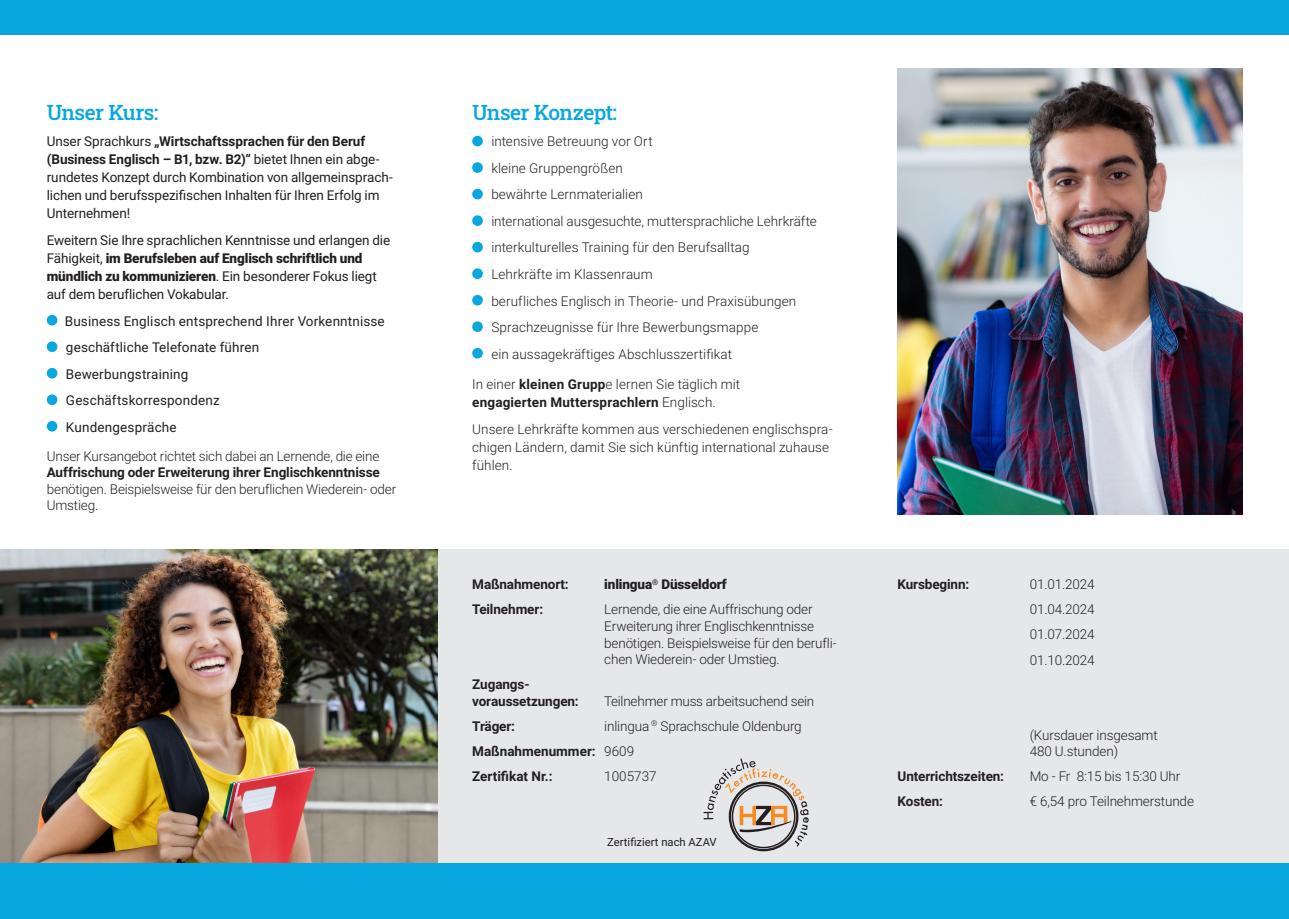
<style>
.page{position:relative;width:1289px;height:919px;background:#fff}
.page>*{position:absolute;margin:0;border:0;box-sizing:border-box;transform-origin:0 0}
.t1{font:500 21px "Roboto Slab";letter-spacing:-.025em;color:#08a7e0}
.t2{font:300 13.5px/26.5px "Roboto";letter-spacing:-.005em;color:#231f20}
.t3{font:13.5px/18px "Roboto";letter-spacing:-.005em;color:#231f20}
.t4{font:700 13.5px/16.5px "Roboto";letter-spacing:-.005em;color:#231f20}
.t5{font:700 13.5px/18px "Roboto";letter-spacing:.015em;color:#231f20}
.t6{font:900 13.5px "Roboto";letter-spacing:-.01em;color:#231f20}
.t7{font:11.25px "Roboto";color:#231f20}
.s1{font-weight:700}
.s2{font-weight:900}
.s3{font-weight:300}
</style>
<div class="page">
<img style="left:0;top:549px;width:438px;height:314px">
<img style="left:897px;top:68px;width:345px;height:446px">
<div style="left:438px;top:549px;width:850px;height:357px;background:#e6e7e9"></div>
<div style="left:0;top:0;width:1288px;height:34px;background:#08a7e0"></div>
<div style="left:0;top:863px;width:1288px;height:55px;background:#08a7e0"></div>
<svg style="left:703px;top:758px;width:105px;height:88px"></svg>
<div style="left:47px;top:315px;width:10px;height:10px;background:#08a7e0;border-radius:50%"></div>
<div style="left:47px;top:341px;width:10px;height:11px;background:#08a7e0;border-radius:50%"></div>
<div style="left:47px;top:368px;width:10px;height:10px;background:#08a7e0;border-radius:50%"></div>
<div style="left:47px;top:394px;width:10px;height:11px;background:#08a7e0;border-radius:50%"></div>
<div style="left:47px;top:421px;width:10px;height:10px;background:#08a7e0;border-radius:50%"></div>
<div style="left:472px;top:136px;width:11px;height:10px;background:#08a7e0;border-radius:50%"></div>
<div style="left:472px;top:162px;width:11px;height:11px;background:#08a7e0;border-radius:50%"></div>
<div style="left:472px;top:189px;width:11px;height:10px;background:#08a7e0;border-radius:50%"></div>
<div style="left:472px;top:215px;width:11px;height:11px;background:#08a7e0;border-radius:50%"></div>
<div style="left:472px;top:242px;width:11px;height:10px;background:#08a7e0;border-radius:50%"></div>
<div style="left:472px;top:268px;width:11px;height:11px;background:#08a7e0;border-radius:50%"></div>
<div style="left:472px;top:295px;width:11px;height:10px;background:#08a7e0;border-radius:50%"></div>
<div style="left:472px;top:321px;width:11px;height:11px;background:#08a7e0;border-radius:50%"></div>
<div style="left:472px;top:348px;width:11px;height:10px;background:#08a7e0;border-radius:50%"></div>
<h1 class="t1" style="left:47px;top:98px;width:113px">Unser Kurs:</h1>
<p class="t3" style="left:47px;top:132px;width:347px">Unser Sprachkurs <span class="s1">„Wirtschaftssprachen für den Beruf (Business Englisch – B1, bzw. B2)“</span> bietet Ihnen ein abge&shy;rundetes Konzept durch Kombination von allgemeinsprach&shy;lichen und berufsspezifischen Inhalten für Ihren Erfolg im Unternehmen!</p>
<p class="t3" style="left:47px;top:230px;width:345px">Eweitern Sie Ihre sprachlichen Kenntnisse und erlangen die Fähigkeit, <span class="s2">im Berufsleben auf Englisch schriftlich und mündlich zu kommunizieren</span>. Ein besonderer Fokus liegt auf dem beruflichen Vokabular.</p>
<p class="t3" style="left:65px;top:307px;width:321px;line-height:26.5px">Business Englisch entsprechend Ihrer Vorkenntnisse geschäftliche Telefonate führen<br>Bewerbungstraining<br>Geschäftskorrespondenz<br>Kundengespräche</p>
<p class="t2" style="left:47px;top:442px;width:334px">Unser Kursangebot richtet sich dabei an Lernende, die eine</p>
<p class="t4" style="left:47px;top:464px;width:334px">Auffrischung oder Erweiterung ihrer Englischkenntnisse</p>
<p class="t2" style="left:47px;top:480px;width:351px;line-height:16.5px">benötigen. Beispielsweise für den beruflichen Wiederein- oder<br>Umstieg.</p>
<h1 class="t1" style="left:472px;top:98px;width:146px">Unser Konzept:</h1>
<p class="t2" style="left:491px;top:128px;width:327px">intensive Betreuung vor Ort<br>kleine Gruppengrößen<br>bewährte Lernmaterialien<br>international ausgesuchte, muttersprachliche Lehrkräfte interkulturelles Training für den Berufsalltag<br>Lehrkräfte im Klassenraum<br>berufliches Englisch in Theorie- und Praxisübungen Sprachzeugnisse für Ihre Bewerbungsmappe<br>ein aussagekräftiges Abschlusszertifikat</p>
<p class="t5" style="left:472px;top:375px;width:269px"><span class="s3">In einer</span> kleinen Grupp<span class="s3">e lernen Sie täglich mit </span>engagierten Muttersprachlern <span class="s3">Englisch.</span></p>
<p class="t2" style="left:472px;top:419px;width:362px;line-height:18px">Unsere Lehrkräfte kommen aus verschiedenen englischspra&shy;chigen Ländern, damit Sie sich künftig international zuhause fühlen.</p>
<p class="t4" style="left:472px;top:576px;width:98px">Maßnahmenort:</p>
<p class="t6" style="left:604px;top:575px;width:124px">inlingua<sup>®</sup> Düsseldorf</p>
<p class="t4" style="left:472px;top:601px;width:72px">Teilnehmer:</p>
<p class="t2" style="left:604px;top:601px;width:234px;line-height:16.5px">Lernende, die eine Auffrischung oder Erweiterung ihrer Englischkenntnisse benötigen. Beispielsweise für den berufli&shy;chen Wiederein- oder Umstieg.</p>
<p class="t4" style="left:472px;top:675px;width:108px">Zugangs&shy;voraussetzungen:</p>
<p class="t2" style="left:604px;top:687px;width:211px">Teilnehmer muss arbeitsuchend sein</p>
<p class="t2" style="left:472px;top:712px;width:331px;line-height:25px;text-indent:132px">inlingua <sup>®</sup> Sprachschule Oldenburg<br><span class="s1">Maßnahmenummer:</span> 9609<br><span class="s1">Zertifikat Nr.:</span></p>
<p class="t4" style="left:472px;top:717px;width:44px">Träger:</p>
<p class="t2" style="left:604px;top:762px;width:54px">1005737</p>
<p class="t7" style="left:607px;top:834px;width:111px">Zertifiziert nach AZAV</p>
<p class="t4" style="left:897px;top:576px;width:73px">Kursbeginn:</p>
<p class="t2" style="left:1029px;top:571px;width:67px;line-height:25px;text-align:justify">01.01.2024<br>01.04.2024<br>01.07.2024<br>01.10.2024</p>
<p class="t2" style="left:1029px;top:726px;width:129px;line-height:16.5px">(Kursdauer insgesamt<br>480 U.stunden)</p>
<p class="t4" style="left:897px;top:767px;width:108px">Unterrichtszeiten:</p>
<p class="t2" style="left:1029px;top:762px;width:152px">Mo - Fr 8:15 bis 15:30 Uhr</p>
<p class="t4" style="left:897px;top:792px;width:47px">Kosten:</p>
<p class="t2" style="left:1029px;top:787px;width:166px">€ 6,54 pro Teilnehmerstunde</p>
</div>
